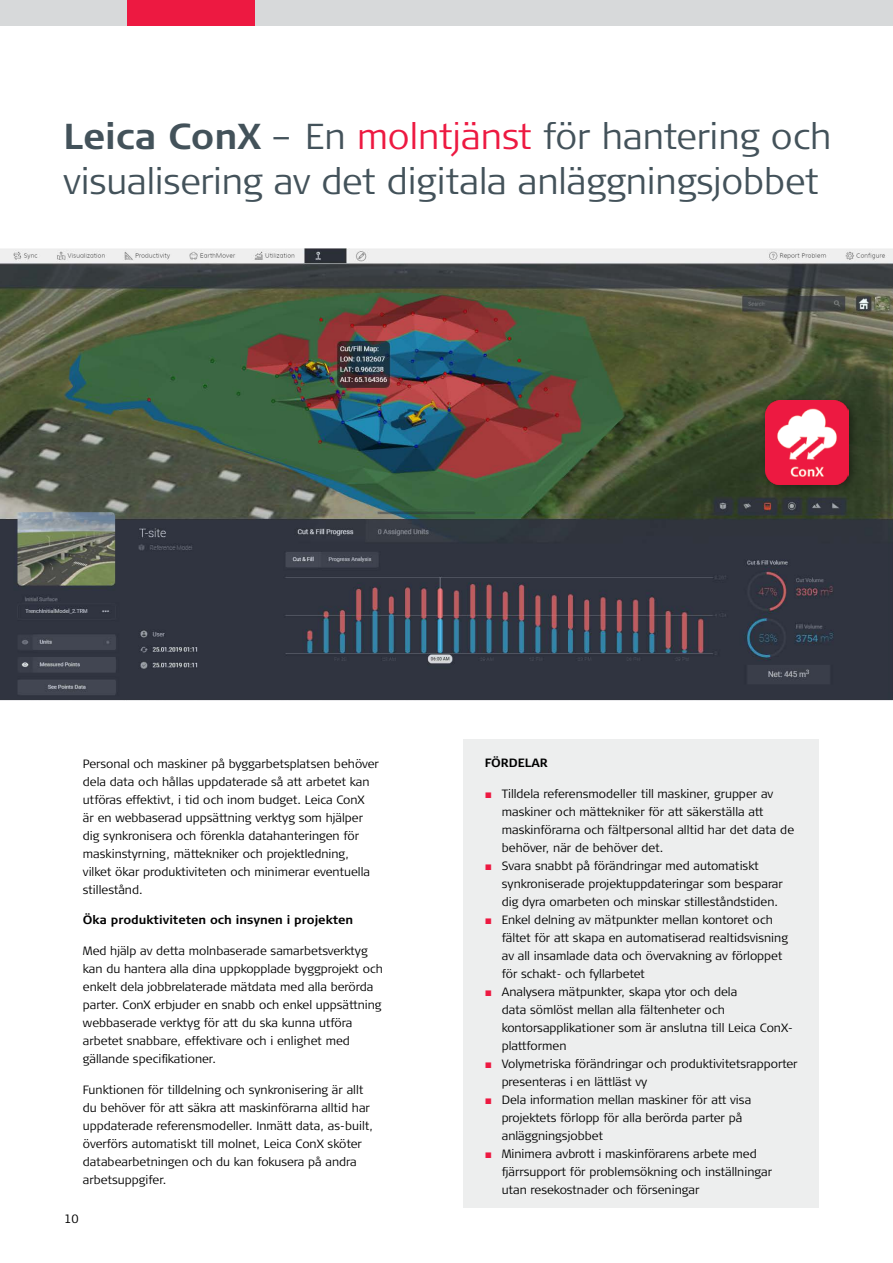
<style>
.page{position:relative;width:893px;height:1263px;background:#fff}
.page>*{position:absolute;margin:0;border:0;box-sizing:border-box;transform-origin:0 0}
.t1{font:300 36px/45px "Signa Column";letter-spacing:-.005em;color:#43525a}
.t2{font:300 12px/18px "Signa Column";color:#000}
.t3{font:700 12px "Signa Column";color:#000}
.s1{font-weight:700}
.s2{color:#ed1941}
.s3{font-family:"Arial";font-weight:400;color:#ed1941}
</style>
<div class="page">
<div style="left:0;top:0;width:893px;height:26px;background:#d7d9da"></div>
<div style="left:128px;top:0;width:127px;height:26px;background:#ed1941"></div>
<img style="left:0;top:249px;width:893px;height:451px">
<div style="left:759px;top:394px;width:102px;height:102px;background:#000;opacity:.4"></div>
<img style="left:765px;top:401px;width:84px;height:83px">
<div style="left:463px;top:739px;width:356px;height:469px;background:#edeeee"></div>
<h1 class="t1" style="left:64px;top:115px;width:769px"><span class="s1">Leica ConX</span> – En <span class="s2">molntjänst</span> för hantering och visualisering av det digitala anläggningsjobbet</h1>
<p class="t2" style="left:83px;top:755px;width:298px">Personal och maskiner på byggarbetsplatsen behöver dela data och hållas uppdaterade så att arbetet kan utföras effektivt, i tid och inom budget. Leica ConX<br>är en webbaserad uppsättning verktyg som hjälper dig synkronisera och förenkla datahanteringen för maskinstyrning, mättekniker och projektledning, vilket ökar produktiviteten och minimerar eventuella stillestånd.</p>
<p class="t3" style="left:83px;top:912px;width:272px">Öka produktiviteten och insynen i projekten</p>
<p class="t2" style="left:83px;top:942px;width:301px">Med hjälp av detta molnbaserade samarbetsverktyg kan du hantera alla dina uppkopplade byggprojekt och enkelt dela jobbrelaterade mätdata med alla berörda parter. ConX erbjuder en snabb och enkel uppsättning webbaserade verktyg för att du ska kunna utföra arbetet snabbare, effektivare och i enlighet med gällande specifikationer.</p>
<p class="t2" style="left:83px;top:1081px;width:292px">Funktionen för tilldelning och synkronisering är allt du behöver för att säkra att maskinförarna alltid har uppdaterade referensmodeller. Inmätt data, as-built, överförs automatiskt till molnet, Leica ConX sköter databearbetningen och du kan fokusera på andra arbetsuppgifer.</p>
<p class="t2" style="left:64px;top:1210px;width:16px">10</p>
<p class="t3" style="left:485px;top:755px;width:65px">FÖRDELAR</p>
<p class="t2" style="left:502px;top:785px;width:294px;text-indent:-17px"><span class="s3">■</span> Tilldela referensmodeller till maskiner, grupper av maskiner och mättekniker för att säkerställa att maskinförarna och fältpersonal alltid har det data de behöver, när de behöver det.</p>
<p class="t2" style="left:502px;top:857px;width:283px;text-indent:-17px"><span class="s3">■</span> Svara snabbt på förändringar med automatiskt synkroniserade projektuppdateringar som besparar dig dyra omarbeten och minskar stilleståndstiden.</p>
<p class="t2" style="left:502px;top:911px;width:288px;text-indent:-17px"><span class="s3">■</span> Enkel delning av mätpunkter mellan kontoret och fältet för att skapa en automatiserad realtidsvisning av all insamlade data och övervakning av förloppet för schakt- och fyllarbetet</p>
<p class="t2" style="left:502px;top:983px;width:293px;text-indent:-17px"><span class="s3">■</span> Analysera mätpunkter, skapa ytor och dela<br>data sömlöst mellan alla fältenheter och kontorsapplikationer som är anslutna till Leica ConX&shy;plattformen</p>
<p class="t2" style="left:502px;top:1055px;width:297px;text-indent:-17px"><span class="s3">■</span> Volymetriska förändringar och produktivitetsrapporter presenteras i en lättläst vy</p>
<p class="t2" style="left:502px;top:1091px;width:251px;text-indent:-17px"><span class="s3">■</span> Dela information mellan maskiner för att visa projektets förlopp för alla berörda parter på anläggningsjobbet</p>
<p class="t2" style="left:502px;top:1145px;width:272px;text-indent:-17px"><span class="s3">■</span> Minimera avbrott i maskinförarens arbete med fjärrsupport för problemsökning och inställningar utan resekostnader och förseningar</p>
</div>
